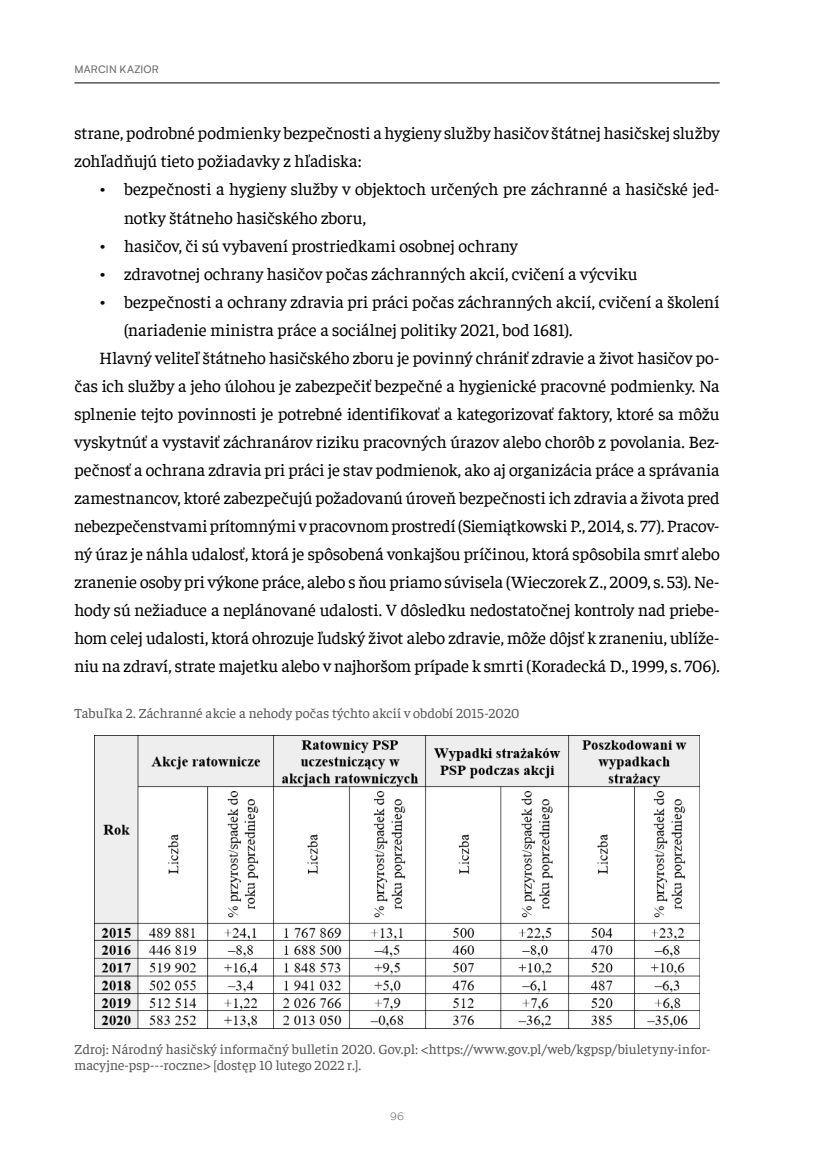
<style>
.page{position:relative;width:819px;height:1166px;background:#fff}
.page>*{position:absolute;margin:0;border:0;box-sizing:border-box;transform-origin:0 0}
.P_tekst_wciecie_akap{font:17.5px/28px "Faustina";color:#000}
.P_tekst_bez_akapitu{font:17.5px/28px "Faustina";color:#000}
.zrodlo_podpis_pod_ta{font:14px/15.8px "Faustina";letter-spacing:.005em;color:#575756}
.tabela_rysunki_tytul{font:14px "Faustina";letter-spacing:.01em;color:#575756}
.t1{font:10.5px "Biotif";letter-spacing:.02em;color:#706f6f}
.t2{font:300 10.5px "Biotif";color:#575756}
</style>
<div class="page">
<hr style="left:74px;top:82px;width:645px;height:1px;background:#000">
<img style="left:94px;top:735px;width:605px;height:293px">
<p class="t1" style="left:74px;top:62px;width:86px">MARCIN KAZIOR</p>
<p class="P_tekst_bez_akapitu" style="left:74px;top:118px;width:646px">strane, podrobné podmienky bezpečnosti a hygieny služby hasičov štátnej hasičskej služby zohľadňujú tieto požiadavky z hľadiska:</p>
<p class="P_tekst_wciecie_akap" style="left:124px;top:174px;width:597px;text-indent:-25px">• bezpečnosti a hygieny služby v objektoch určených pre záchranné a hasičské jed&shy;notky štátneho hasičského zboru,</p>
<p class="P_tekst_wciecie_akap" style="left:99px;top:230px;width:420px">• hasičov, či sú vybavení prostriedkami osobnej ochrany</p>
<p class="P_tekst_wciecie_akap" style="left:99px;top:258px;width:540px">• zdravotnej ochrany hasičov počas záchranných akcií, cvičení a výcviku</p>
<p class="P_tekst_wciecie_akap" style="left:124px;top:286px;width:597px;text-indent:-25px">• bezpečnosti a ochrany zdravia pri práci počas záchranných akcií, cvičení a školení (nariadenie ministra práce a sociálnej politiky 2021, bod 1681).</p>
<p class="P_tekst_wciecie_akap" style="left:74px;top:342px;width:646px;text-align:justify;text-indent:25px">Hlavný veliteľ štátneho hasičského zboru je povinný chrániť zdravie a život hasičov po&shy;čas ich služby a jeho úlohou je zabezpečiť bezpečné a hygienické pracovné podmienky. Na splnenie tejto povinnosti je potrebné identifikovať a kategorizovať faktory, ktoré sa môžu vyskytnúť a vystaviť záchranárov riziku pracovných úrazov alebo chorôb z povolania. Bez&shy;pečnosť a ochrana zdravia pri práci je stav podmienok, ako aj organizácia práce a správania zamestnancov, ktoré zabezpečujú požadovanú úroveň bezpečnosti ich zdravia a života pred nebezpečenstvami prítomnými v pracovnom prostredí (Siemiątkowski P., 2014, s. 77). Pracov&shy;ný úraz je náhla udalosť, ktorá je spôsobená vonkajšou príčinou, ktorá spôsobila smrť alebo zranenie osoby pri výkone práce, alebo s ňou priamo súvisela (Wieczorek Z., 2009, s. 53). Ne&shy;hody sú nežiaduce a neplánované udalosti. V dôsledku nedostatočnej kontroly nad priebe&shy;hom celej udalosti, ktorá ohrozuje ľudský život alebo zdravie, môže dôjsť k zraneniu, ublíže&shy;niu na zdraví, strate majetku alebo v najhoršom prípade k smrti (Koradecká D., 1999, s. 706).</p>
<p class="tabela_rysunki_tytul" style="left:74px;top:703px;width:446px">Tabuľka 2. Záchranné akcie a nehody počas týchto akcií v období 2015-2020</p>
<p class="zrodlo_podpis_pod_ta" style="left:74px;top:1040px;width:637px">Zdroj: Národný hasičský informačný bulletin 2020. Gov.pl: &lt;https://www.gov.pl/web/kgpsp/biuletyny-infor&shy;macyjne-psp---roczne&gt; [dostęp 10 lutego 2022 r.].</p>
<p class="t2" style="left:390px;top:1110px;width:15px">96</p>
</div>
